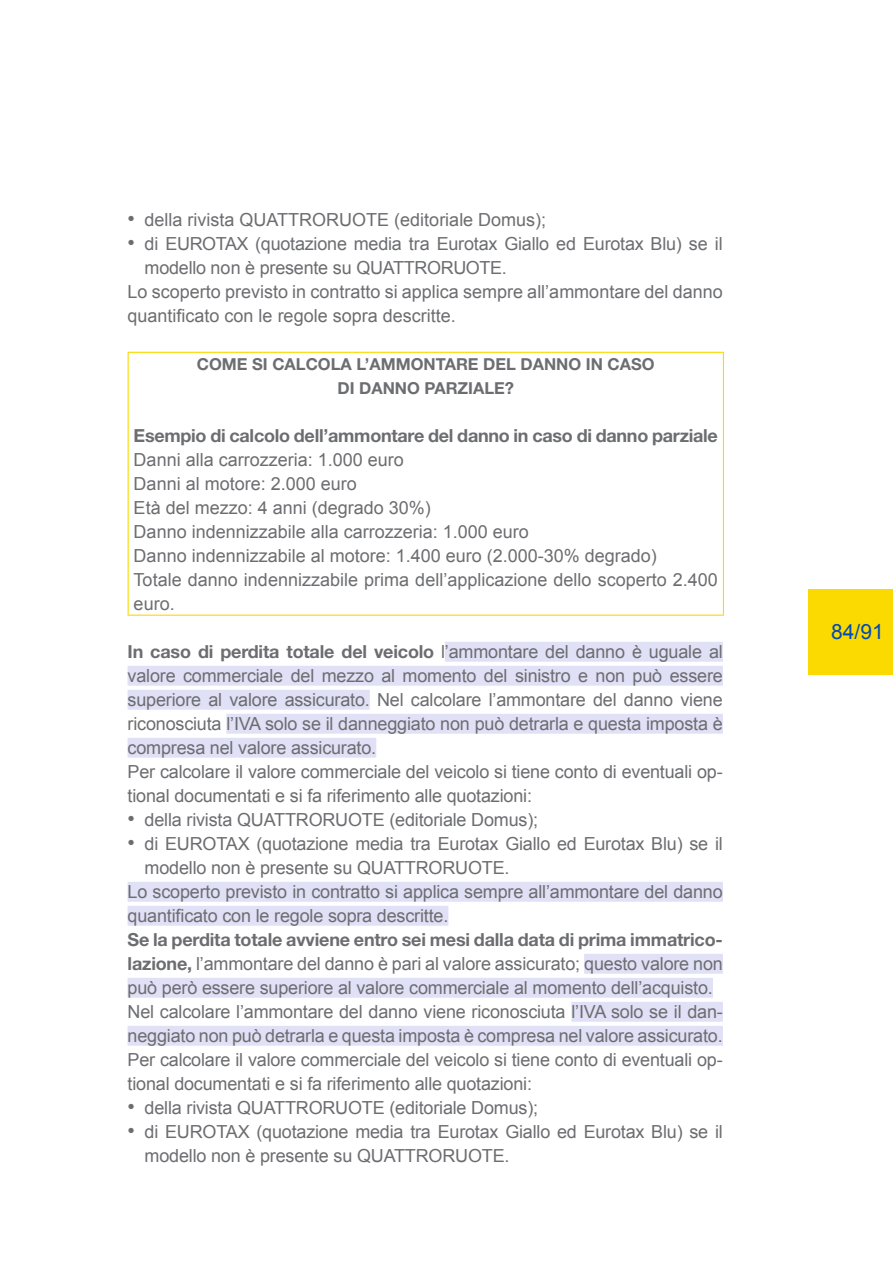
<style>
.page{position:relative;width:893px;height:1263px;background:#fff}
.page>*{position:absolute;margin:0;border:0;box-sizing:border-box;transform-origin:0 0}
.t1{font:21px "Arial";color:#004aba}
.t2{font:18px/24px "Arial";letter-spacing:-.01em;color:#6c6d70}
.t3{font:700 18px "Helvetica Neue LT Std";letter-spacing:-.01em;color:#6c6d70}
.t4{font:700 16.5px/24px "Helvetica Neue LT Std";color:#6c6d70;text-align:center}
.s1{font-size:21px}
.s2{font-family:"Arial";font-weight:400}
.s3{font-family:"Helvetica Neue LT Std";font-weight:700}
</style>
<div class="page">
<div style="left:808px;top:589px;width:85px;height:85px;background:#fada00"></div>
<div style="left:445px;top:642px;width:278px;height:20px;background:#e0e0f6"></div>
<div style="left:128px;top:666px;width:595px;height:20px;background:#e0e0f6"></div>
<div style="left:128px;top:690px;width:242px;height:20px;background:#e0e0f6"></div>
<div style="left:226px;top:714px;width:497px;height:20px;background:#e0e0f6"></div>
<div style="left:128px;top:738px;width:248px;height:20px;background:#e0e0f6"></div>
<div style="left:128px;top:882px;width:595px;height:20px;background:#e0e0f6"></div>
<div style="left:128px;top:906px;width:320px;height:20px;background:#e0e0f6"></div>
<div style="left:584px;top:954px;width:139px;height:20px;background:#e0e0f6"></div>
<div style="left:128px;top:978px;width:585px;height:20px;background:#e0e0f6"></div>
<div style="left:571px;top:1002px;width:152px;height:20px;background:#e0e0f6"></div>
<div style="left:128px;top:1026px;width:595px;height:20px;background:#e0e0f6"></div>
<hr style="left:128px;top:352px;width:596px;height:1px;background:#fada00">
<hr style="left:128px;top:353px;width:1px;height:262px;background:#fada00">
<hr style="left:723px;top:353px;width:1px;height:262px;background:#fada00">
<hr style="left:128px;top:615px;width:596px;height:1px;background:#fada00">
<p class="t2" style="left:128px;top:208px;width:420px"><span class="s1">•</span> della rivista QUATTRORUOTE (editoriale Domus);</p>
<p class="t2" style="left:128px;top:232px;width:597px"><span class="s1">•</span> di EUROTAX (quotazione media tra Eurotax Giallo ed Eurotax Blu) se il</p>
<p class="t2" style="left:145px;top:256px;width:364px">modello non è presente su QUATTRORUOTE.</p>
<p class="t2" style="left:128px;top:280px;width:597px">Lo scoperto previsto in contratto si applica sempre all’ammontare del danno</p>
<p class="t2" style="left:128px;top:304px;width:330px">quantificato con le regole sopra descritte.</p>
<p class="t4" style="left:197px;top:351px;width:459px">COME SI CALCOLA L’AMMONTARE DEL DANNO IN CASO<br>DI DANNO PARZIALE?</p>
<p class="t3" style="left:134px;top:424px;width:586px">Esempio di calcolo dell’ammontare del danno in caso di danno parziale</p>
<p class="t2" style="left:134px;top:447px;width:586px">Danni alla carrozzeria: 1.000 euro<br>Danni al motore: 2.000 euro<br>Età del mezzo: 4 anni (degrado 30%)<br>Danno indennizzabile alla carrozzeria: 1.000 euro<br>Danno indennizzabile al motore: 1.400 euro (2.000-30% degrado)<br>Totale danno indennizzabile prima dell’applicazione dello scoperto 2.400 euro.</p>
<p class="t3" style="left:128px;top:640px;width:597px">In caso di perdita totale del veicolo <span class="s2">l’ammontare del danno è uguale al</span></p>
<p class="t2" style="left:128px;top:663px;width:597px">valore commerciale del mezzo al momento del sinistro e non può essere superiore al valore assicurato. Nel calcolare l’ammontare del danno viene riconosciuta l’IVA solo se il danneggiato non può detrarla e questa imposta è compresa nel valore assicurato.<br>Per calcolare il valore commerciale del veicolo si tiene conto di eventuali op&shy;tional documentati e si fa riferimento alle quotazioni:</p>
<p class="t2" style="left:128px;top:808px;width:412px"><span class="s1">•</span> della rivista QUATTRORUOTE (editoriale Domus);</p>
<p class="t2" style="left:128px;top:832px;width:597px"><span class="s1">•</span> di EUROTAX (quotazione media tra Eurotax Giallo ed Eurotax Blu) se il</p>
<p class="t2" style="left:145px;top:856px;width:366px">modello non è presente su QUATTRORUOTE.</p>
<p class="t2" style="left:128px;top:880px;width:597px">Lo scoperto previsto in contratto si applica sempre all’ammontare del danno</p>
<p class="t2" style="left:128px;top:904px;width:322px">quantificato con le regole sopra descritte.</p>
<p class="t3" style="left:128px;top:928px;width:597px">Se la perdita totale avviene entro sei mesi dalla data di prima immatrico-</p>
<p class="t2" style="left:128px;top:952px;width:597px"><span class="s3">lazione,</span> l’ammontare del danno è pari al valore assicurato; questo valore non può però essere superiore al valore commerciale al momento dell’acquisto.<br>Nel calcolare l’ammontare del danno viene riconosciuta l’IVA solo se il dan&shy;neggiato non può detrarla e questa imposta è compresa nel valore assicurato.<br>Per calcolare il valore commerciale del veicolo si tiene conto di eventuali op&shy;tional documentati e si fa riferimento alle quotazioni:</p>
<p class="t2" style="left:128px;top:1096px;width:412px"><span class="s1">•</span> della rivista QUATTRORUOTE (editoriale Domus);</p>
<p class="t2" style="left:145px;top:1120px;width:580px;text-indent:-17px"><span class="s1">•</span> di EUROTAX (quotazione media tra Eurotax Giallo ed Eurotax Blu) se il modello non è presente su QUATTRORUOTE.</p>
<p class="t1" style="left:831px;top:618px;width:54px">84/91</p>
</div>
